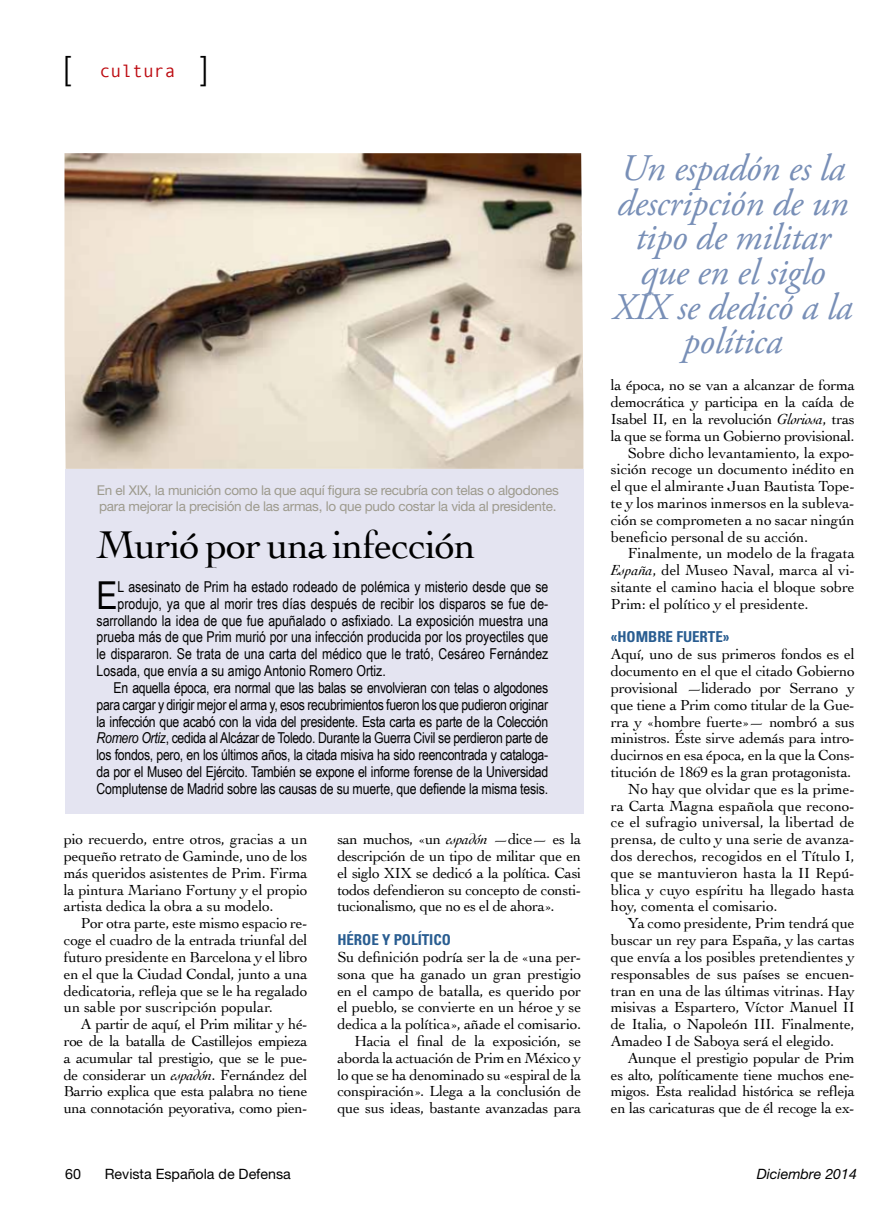
<style>
.page{position:relative;width:893px;height:1217px;background:#fff}
.page>*{position:absolute;margin:0;border:0;box-sizing:border-box;transform-origin:0 0}
.t1{font:40.5px "Cochin";letter-spacing:-.025em;color:#000}
.t2{font:38.4px "Arial Narrow";color:#000}
.t3{font:italic 37.5px/34.5px "Adobe Garamond Pro";letter-spacing:-.01em;color:#788fb7;text-align:center}
.t4{font:300 33px "Helvetica Neue";color:#000}
.t5{font:18px "Monotypecom";color:#bd0a10}
.t6{font:15.3px/16.8px "Cochin";letter-spacing:-.01em;color:#000;text-align:justify}
.t7{font:15px "Arial Narrow";letter-spacing:-.01em;color:#000}
.t8{font:700 condensed 15px "Univers";letter-spacing:-.005em;color:#295d91}
.t9{font:14.25px "Helvetica Neue";color:#000}
.t10{font:italic 14.25px "Helvetica Neue";color:#000}
.t11{font:13.5px/16.5px "Helvetica Neue";letter-spacing:-.02em;color:#9d9a8d}
.s1{font-family:"Helvetica Neue";font-weight:300;font-size:33px;color:#000}
.s2{font-style:italic}
</style>
<div class="page">
<div style="left:65px;top:468px;width:518px;height:345px;background:#e4e4f1"></div>
<img style="left:64px;top:153px;width:519px;height:315px">
<h3 class="t4" style="left:63px;top:48px;width:9px">[</h3>
<p class="t5" style="left:100px;top:60px;width:110px">cultura <span class="s1">]</span></p>
<p class="t11" style="left:97px;top:481px;width:464px">En el XIX, la munición como la que aquí figura se recubría con telas o algodones para mejorar la precisión de las armas, lo que pudo costar la vida al presidente.</p>
<h1 class="t1" style="left:97px;top:517px;width:381px">Murió por una infección</h1>
<h2 class="t2" style="left:97px;top:567px;width:23px">E</h2>
<p class="t7" style="left:118px;top:575px;width:432px">L asesinato de Prim ha estado rodeado de polémica y misterio desde que se</p>
<p class="t7" style="left:118px;top:592px;width:432px">produjo, ya que al morir tres días después de recibir los disparos se fue de-</p>
<p class="t7" style="left:97px;top:609px;width:453px">sarrollando la idea de que fue apuñalado o asfixiado. La exposición muestra una</p>
<p class="t7" style="left:97px;top:626px;width:453px">prueba más de que Prim murió por una infección producida por los proyectiles que</p>
<p class="t7" style="left:97px;top:643px;width:453px">le dispararon. Se trata de una carta del médico que le trató, Cesáreo Fernández</p>
<p class="t7" style="left:97px;top:659px;width:291px">Losada, que envía a su amigo Antonio Romero Ortiz.</p>
<p class="t7" style="left:114px;top:676px;width:436px">En aquella época, era normal que las balas se envolvieran con telas o algodones</p>
<p class="t7" style="left:97px;top:693px;width:453px">para cargar y dirigir mejor el arma y, esos recubrimientos fueron los que pudieron originar</p>
<p class="t7" style="left:97px;top:710px;width:453px">la infección que acabó con la vida del presidente. Esta carta es parte de la Colección</p>
<p class="t7" style="left:97px;top:727px;width:453px"><span class="s2">Romero Ortiz</span>, cedida al Alcázar de Toledo. Durante la Guerra Civil se perdieron parte de</p>
<p class="t7" style="left:97px;top:743px;width:453px">los fondos, pero, en los últimos años, la citada misiva ha sido reencontrada y cataloga-</p>
<p class="t7" style="left:97px;top:760px;width:453px">da por el Museo del Ejército. También se expone el informe forense de la Universidad</p>
<p class="t7" style="left:97px;top:777px;width:453px">Complutense de Madrid sobre las causas de su muerte, que defiende la misma tesis.</p>
<p class="t6" style="left:64px;top:830px;width:245px">pio recuerdo, entre otros, gracias a un pequeño retrato de Gaminde, uno de los más queridos asistentes de Prim. Firma la pintura Mariano Fortuny y el propio artista dedica la obra a su modelo.</p>
<p class="t6" style="left:64px;top:914px;width:245px;text-indent:17px">Por otra parte, este mismo espacio re&shy;coge el cuadro de la entrada triunfal del futuro presidente en Barcelona y el libro en el que la Ciudad Condal, junto a una dedicatoria, refleja que se le ha regalado un sable por suscripción popular.</p>
<p class="t6" style="left:64px;top:1014px;width:245px;text-indent:17px">A partir de aquí, el Prim militar y hé&shy;roe de la batalla de Castillejos empieza a acumular tal prestigio, que se le pue&shy;de considerar un <span class="s2">espadón</span>. Fernández del Barrio explica que esta palabra no tiene una connotación peyorativa, como pien-</p>
<p class="t6" style="left:337px;top:830px;width:245px">san muchos, «un <span class="s2">espadón</span> —dice— es la descripción de un tipo de militar que en el siglo XIX se dedicó a la política. Casi todos defendieron su concepto de consti&shy;tucionalismo, que no es el de ahora».</p>
<p class="t8" style="left:337px;top:930px;width:115px">HÉROE Y POLÍTICO</p>
<p class="t6" style="left:337px;top:947px;width:245px;text-align:right">Su definición podría ser la de «una per&shy;sona que ha ganado un gran prestigio en el campo de batalla, es querido por el pueblo, se convierte en un héroe y se dedica a la política», añade el comisario.<br>Hacia el final de la exposición, se aborda la actuación de Prim en México y lo que se ha denominado su «espiral de la conspiración». Llega a la conclusión de que sus ideas, bastante avanzadas para</p>
<h3 class="t3" style="left:613px;top:152px;width:241px">Un espadón es la descripción de un tipo de militar que en el siglo<br>XIX se dedicó a la política</h3>
<p class="t6" style="left:611px;top:376px;width:245px">la época, no se van a alcanzar de forma</p>
<p class="t6" style="left:611px;top:393px;width:245px">democrática y participa en la caída de</p>
<p class="t6" style="left:611px;top:410px;width:245px">Isabel II, en la revolución <span class="s2">Gloriosa</span>, tras</p>
<p class="t6" style="left:611px;top:426px;width:245px">la que se forma un Gobierno provisional.</p>
<p class="t6" style="left:628px;top:443px;width:228px">Sobre dicho levantamiento, la expo-</p>
<p class="t6" style="left:611px;top:460px;width:245px">sición recoge un documento inédito en</p>
<p class="t6" style="left:611px;top:477px;width:245px">el que el almirante Juan Bautista Tope-</p>
<p class="t6" style="left:611px;top:494px;width:245px">te y los marinos inmersos en la subleva-</p>
<p class="t6" style="left:611px;top:510px;width:245px">ción se comprometen a no sacar ningún</p>
<p class="t6" style="left:611px;top:527px;width:199px">beneficio personal de su acción.</p>
<p class="t6" style="left:628px;top:544px;width:228px">Finalmente, un modelo de la fragata</p>
<p class="t6" style="left:611px;top:561px;width:245px"><span class="s2">España</span>, del Museo Naval, marca al vi-</p>
<p class="t6" style="left:611px;top:578px;width:245px">sitante el camino hacia el bloque sobre</p>
<p class="t6" style="left:611px;top:594px;width:199px">Prim: el político y el presidente.</p>
<p class="t8" style="left:611px;top:627px;width:120px">«HOMBRE FUERTE»</p>
<p class="t6" style="left:611px;top:645px;width:245px">Aquí, uno de sus primeros fondos es el</p>
<p class="t6" style="left:611px;top:662px;width:245px">documento en el que el citado Gobierno</p>
<p class="t6" style="left:611px;top:678px;width:245px">provisional —liderado por Serrano y</p>
<p class="t6" style="left:611px;top:695px;width:245px">que tiene a Prim como titular de la Gue-</p>
<p class="t6" style="left:611px;top:712px;width:245px">rra y «hombre fuerte»— nombró a sus</p>
<p class="t6" style="left:611px;top:729px;width:245px">ministros. Éste sirve además para intro-</p>
<p class="t6" style="left:611px;top:746px;width:245px">ducirnos en esa época, en la que la Cons-</p>
<p class="t6" style="left:611px;top:762px;width:242px">titución de 1869 es la gran protagonista.</p>
<p class="t6" style="left:628px;top:779px;width:228px">No hay que olvidar que es la prime-</p>
<p class="t6" style="left:611px;top:796px;width:245px">ra Carta Magna española que recono-</p>
<p class="t6" style="left:611px;top:813px;width:245px">ce el sufragio universal, la libertad de</p>
<p class="t6" style="left:611px;top:830px;width:245px">prensa, de culto y una serie de avanza-</p>
<p class="t6" style="left:611px;top:846px;width:245px">dos derechos, recogidos en el Título I,</p>
<p class="t6" style="left:611px;top:863px;width:245px">que se mantuvieron hasta la II Repú-</p>
<p class="t6" style="left:611px;top:880px;width:245px">blica y cuyo espíritu ha llegado hasta</p>
<p class="t6" style="left:611px;top:897px;width:168px">hoy, comenta el comisario.</p>
<p class="t6" style="left:628px;top:914px;width:228px">Ya como presidente, Prim tendrá que</p>
<p class="t6" style="left:611px;top:930px;width:245px">buscar un rey para España, y las cartas</p>
<p class="t6" style="left:611px;top:947px;width:245px">que envía a los posibles pretendientes y</p>
<p class="t6" style="left:611px;top:964px;width:245px">responsables de sus países se encuen-</p>
<p class="t6" style="left:611px;top:981px;width:245px">tran en una de las últimas vitrinas. Hay</p>
<p class="t6" style="left:611px;top:998px;width:245px">misivas a Espartero, Víctor Manuel II</p>
<p class="t6" style="left:611px;top:1014px;width:245px">de Italia, o Napoleón III. Finalmente,</p>
<p class="t6" style="left:611px;top:1031px;width:225px">Amadeo I de Saboya será el elegido.</p>
<p class="t6" style="left:628px;top:1048px;width:228px">Aunque el prestigio popular de Prim</p>
<p class="t6" style="left:611px;top:1065px;width:245px">es alto, políticamente tiene muchos ene-</p>
<p class="t6" style="left:611px;top:1082px;width:245px">migos. Esta realidad histórica se refleja</p>
<p class="t6" style="left:611px;top:1098px;width:245px">en las caricaturas que de él recoge la ex-</p>
<p class="t9" style="left:65px;top:1164px;width:17px">60</p>
<p class="t9" style="left:105px;top:1164px;width:188px">Revista Española de Defensa</p>
<p class="t10" style="left:757px;top:1164px;width:102px">Diciembre 2014</p>
</div>
